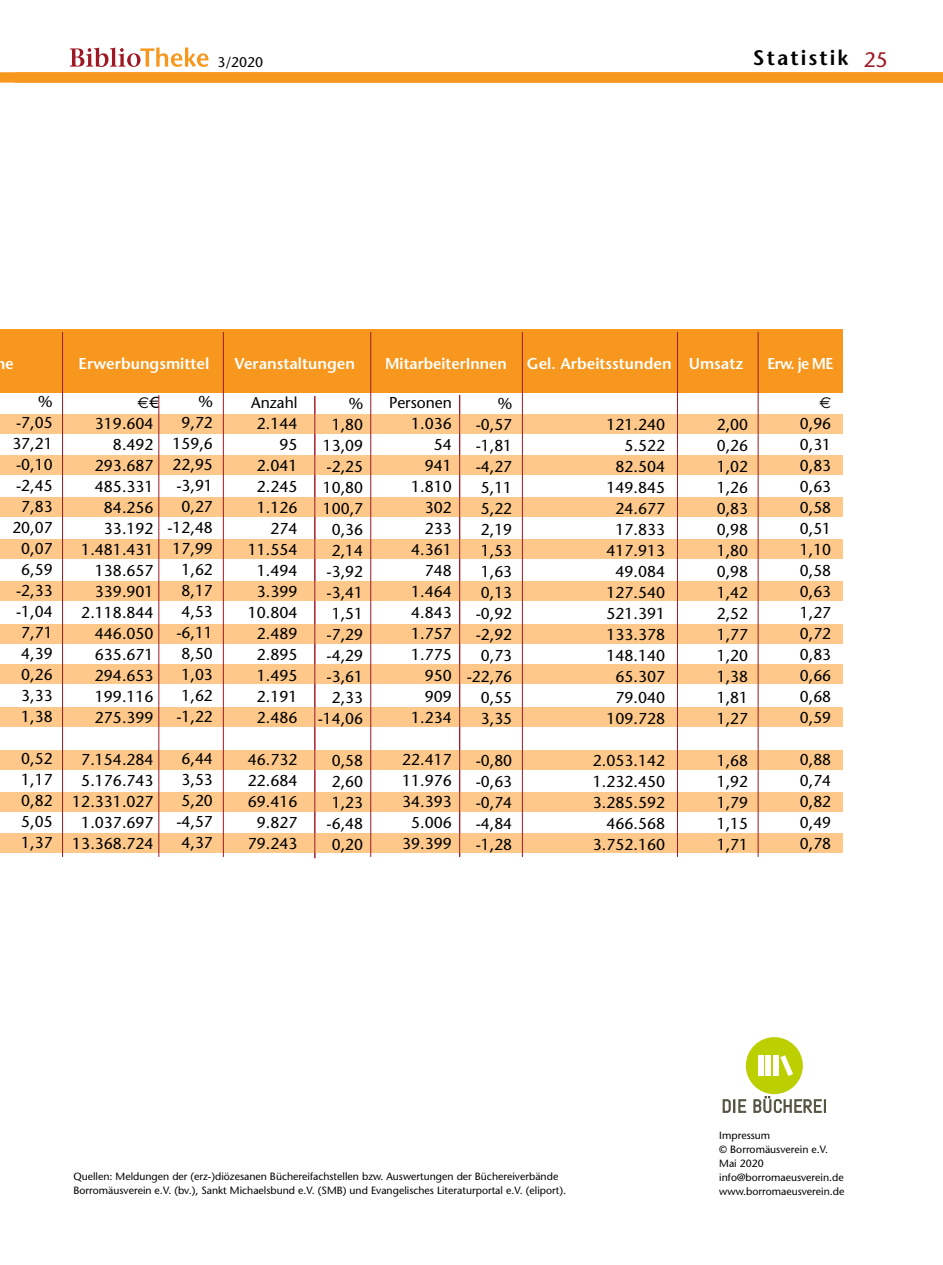
<style>
.page{position:relative;width:943px;height:1265px;background:#fff}
.page>*{position:absolute;margin:0;border:0;box-sizing:border-box;transform-origin:0 0}
.t1{font:600 21px "Stone Sans";letter-spacing:.1em;color:#000}
.t2{font:21px "Stone Sans";color:#9e1925}
.t3{font:15.75px/21px "Stone Sans";color:#000;text-align:right}
.t4{font:600 15.75px "Stone Sans";color:#fff}
.t5{font:600 15.75px "Stone Sans";color:#fff;scale:.96 1}
.t6{font:600 15.75px "Stone Sans";color:#fff;scale:.95 1}
.t7{font:15.75px "Euro Sans";color:#000}
.t8{font:14px "Stone Sans";color:#000}
.t9{font:10.5px/14px "Stone Sans";color:#000}
</style>
<div class="page">
<svg style="left:0;top:48px;width:943px;height:35px"></svg>
<div style="left:0;top:414px;width:842px;height:19px;background:#fdc88a"></div>
<div style="left:0;top:455px;width:842px;height:20px;background:#fdc88a"></div>
<div style="left:0;top:497px;width:842px;height:20px;background:#fdc88a"></div>
<div style="left:0;top:539px;width:842px;height:20px;background:#fdc88a"></div>
<div style="left:0;top:581px;width:842px;height:20px;background:#fdc88a"></div>
<div style="left:0;top:625px;width:842px;height:19px;background:#fdc88a"></div>
<div style="left:0;top:664px;width:842px;height:19px;background:#fdc88a"></div>
<div style="left:0;top:792px;width:842px;height:19px;background:#fdc88a"></div>
<div style="left:0;top:833px;width:842px;height:20px;background:#fdc88a"></div>
<div style="left:0;top:751px;width:842px;height:19px;background:#fdc88a"></div>
<div style="left:0;top:707px;width:842px;height:20px;background:#fdc88a"></div>
<div style="left:0;top:329px;width:842px;height:63px;background:#f8971d"></div>
<hr style="left:370px;top:332px;width:1px;height:525px;background:#9e1925">
<hr style="left:522px;top:332px;width:1px;height:525px;background:#9e1925">
<hr style="left:757px;top:332px;width:1px;height:525px;background:#9e1925">
<hr style="left:62px;top:332px;width:1px;height:525px;background:#9e1925">
<hr style="left:223px;top:332px;width:1px;height:525px;background:#9e1925">
<hr style="left:677px;top:332px;width:1px;height:525px;background:#9e1925">
<hr style="left:459px;top:395px;width:1px;height:462px;background:#9e1925">
<hr style="left:314px;top:396px;width:1px;height:462px;background:#9e1925">
<hr style="left:158px;top:395px;width:1px;height:462px;background:#9e1925">
<div style="left:745px;top:1037px;width:57px;height:57px;background:#bccf00;border-radius:50%"></div>
<div style="left:758px;top:1056px;width:5px;height:20px;background:#fff"></div>
<div style="left:765px;top:1056px;width:6px;height:20px;background:#fff"></div>
<div style="left:773px;top:1056px;width:5px;height:20px;background:#fff"></div>
<svg style="left:780px;top:1055px;width:13px;height:21px"></svg>
<svg style="left:722px;top:1099px;width:24px;height:14px"></svg>
<svg style="left:753px;top:1096px;width:72px;height:17px"></svg>
<h1 class="t1" style="left:753px;top:45px;width:97px">Statistik</h1>
<p class="t8" style="left:218px;top:53px;width:47px">3/2020</p>
<h1 class="t2" style="left:863px;top:47px;width:26px">25</h1>
<p class="t5" style="left:238px;top:354px;width:284px">Mitarbeiter(innen) Veranstaltu gen</p>
<p class="t4" style="left:535px;top:353px;width:56px">Umsatz</p>
<p class="t6" style="left:615px;top:353px;width:71px">Erw. je ME</p>
<p class="t4" style="left:-5px;top:354px;width:20px">he</p>
<p class="t4" style="left:79px;top:354px;width:132px">Erwerbungsmittel</p>
<p class="t4" style="left:527px;top:354px;width:146px">Gel. Arbeitsstunden</p>
<p class="t3" style="left:389px;top:392px;width:64px">Personen<br>1.036<br>54<br>941<br>1.810<br>302<br>233<br>4.361<br>748<br>1.464<br>4.843<br>1.757<br>1.775<br>950<br>909<br>1.234</p>
<p class="t3" style="left:402px;top:749px;width:51px;text-align:center">22.417<br>11.976<br>34.393<br>5.006<br>39.399</p>
<p class="t4" style="left:235px;top:354px;width:122px">Veranstaltungen</p>
<p class="t5" style="left:385px;top:354px;width:128px">MitarbeiterInnen</p>
<p class="t3" style="left:12px;top:391px;width:42px">% -7,05<br>37,21 -0,10 -2,45<br>7,83<br>20,07<br>0,07<br>6,59 -2,33 -1,04<br>7,71<br>4,39<br>0,26<br>3,33<br>1,38</p>
<p class="t3" style="left:21px;top:748px;width:33px;text-align:justify">0,52<br>1,17<br>0,82<br>5,05<br>1,37</p>
<p class="t3" style="left:167px;top:391px;width:47px">%<br>9,72<br>159,6<br>22,95 -3,91<br>0,27 -12,48<br>17,99<br>1,62<br>8,17<br>4,53 -6,11<br>8,50<br>1,03<br>1,62 -1,22</p>
<p class="t3" style="left:176px;top:748px;width:38px;text-align:center">6,44<br>3,53<br>5,20 -4,57<br>4,37</p>
<p class="t3" style="left:248px;top:392px;width:51px">Anzahl<br>2.144<br>95<br>2.041<br>2.245<br>1.126<br>274<br>11.554<br>1.494<br>3.399<br>10.804<br>2.489<br>2.895<br>1.495<br>2.191<br>2.486</p>
<p class="t3" style="left:248px;top:749px;width:51px;text-align:center">46.732<br>22.684<br>69.416<br>9.827<br>79.243</p>
<p class="t7" style="left:137px;top:393px;width:13px">€</p>
<p class="t3" style="left:81px;top:413px;width:74px">319.604<br>8.492<br>293.687<br>485.331<br>84.256<br>33.192<br>1.481.431<br>138.657<br>339.901<br>2.118.844<br>446.050<br>635.671<br>294.653<br>199.116<br>275.399</p>
<p class="t3" style="left:72px;top:749px;width:83px;text-align:center">7.154.284<br>5.176.743<br>12.331.027<br>1.037.697<br>13.368.724</p>
<p class="t3" style="left:318px;top:392px;width:47px">%<br>1,80<br>13,09 -2,25<br>10,80<br>100,7<br>0,36<br>2,14 -3,92 -3,41<br>1,51 -7,29 -4,29 -3,61<br>2,33 -14,06</p>
<p class="t3" style="left:326px;top:749px;width:38px;text-align:center">0,58<br>2,60<br>1,23 -6,48<br>0,20</p>
<p class="t3" style="left:467px;top:393px;width:47px">% -0,57 -1,81 -4,27<br>5,11<br>5,22<br>2,19<br>1,53<br>1,63<br>0,13 -0,92 -2,92<br>0,73 -22,76<br>0,55<br>3,35</p>
<p class="t3" style="left:476px;top:750px;width:38px;text-align:justify">-0,80 -0,63 -0,74 -4,84 -1,28</p>
<p class="t3" style="left:606px;top:414px;width:60px">121.240<br>5.522<br>82.504<br>149.845<br>24.677<br>17.833<br>417.913<br>49.084<br>127.540<br>521.391<br>133.378<br>148.140<br>65.307<br>79.040<br>109.728</p>
<p class="t3" style="left:593px;top:750px;width:74px">2.053.142<br>1.232.450<br>3.285.592<br>466.568<br>3.752.160</p>
<p class="t4" style="left:688px;top:354px;width:56px">Umsatz</p>
<p class="t3" style="left:716px;top:414px;width:33px;text-align:justify">2,00<br>0,26<br>1,02<br>1,26<br>0,83<br>0,98<br>1,80<br>0,98<br>1,42<br>2,52<br>1,77<br>1,20<br>1,38<br>1,81<br>1,27</p>
<p class="t3" style="left:716px;top:750px;width:33px;text-align:justify">1,68<br>1,92<br>1,79<br>1,15<br>1,71</p>
<p class="t6" style="left:767px;top:354px;width:71px">Erw. je ME</p>
<p class="t7" style="left:819px;top:393px;width:13px">€</p>
<p class="t3" style="left:800px;top:413px;width:33px;text-align:justify">0,96<br>0,31<br>0,83<br>0,63<br>0,58<br>0,51<br>1,10<br>0,58<br>0,63<br>1,27<br>0,72<br>0,83<br>0,66<br>0,68<br>0,59</p>
<p class="t3" style="left:800px;top:749px;width:33px;text-align:justify">0,88<br>0,74<br>0,82<br>0,49<br>0,78</p>
<p class="t9" style="left:73px;top:1169px;width:494px">Quellen: Meldungen der (erz-)diözesanen Büchereifachstellen bzw. Auswertungen der Büchereiverbände<br>Borromäusverein e.V. (bv.), Sankt Michaelsbund e.V. (SMB) und Evangelisches Literaturportal e.V. (eliport).</p>
<p class="t9" style="left:719px;top:1128px;width:127px">Impressum<br>© Borromäusverein e.V.<br>Mai 2020 info@borromaeusverein.de www.borromaeusverein.de</p>
</div>
